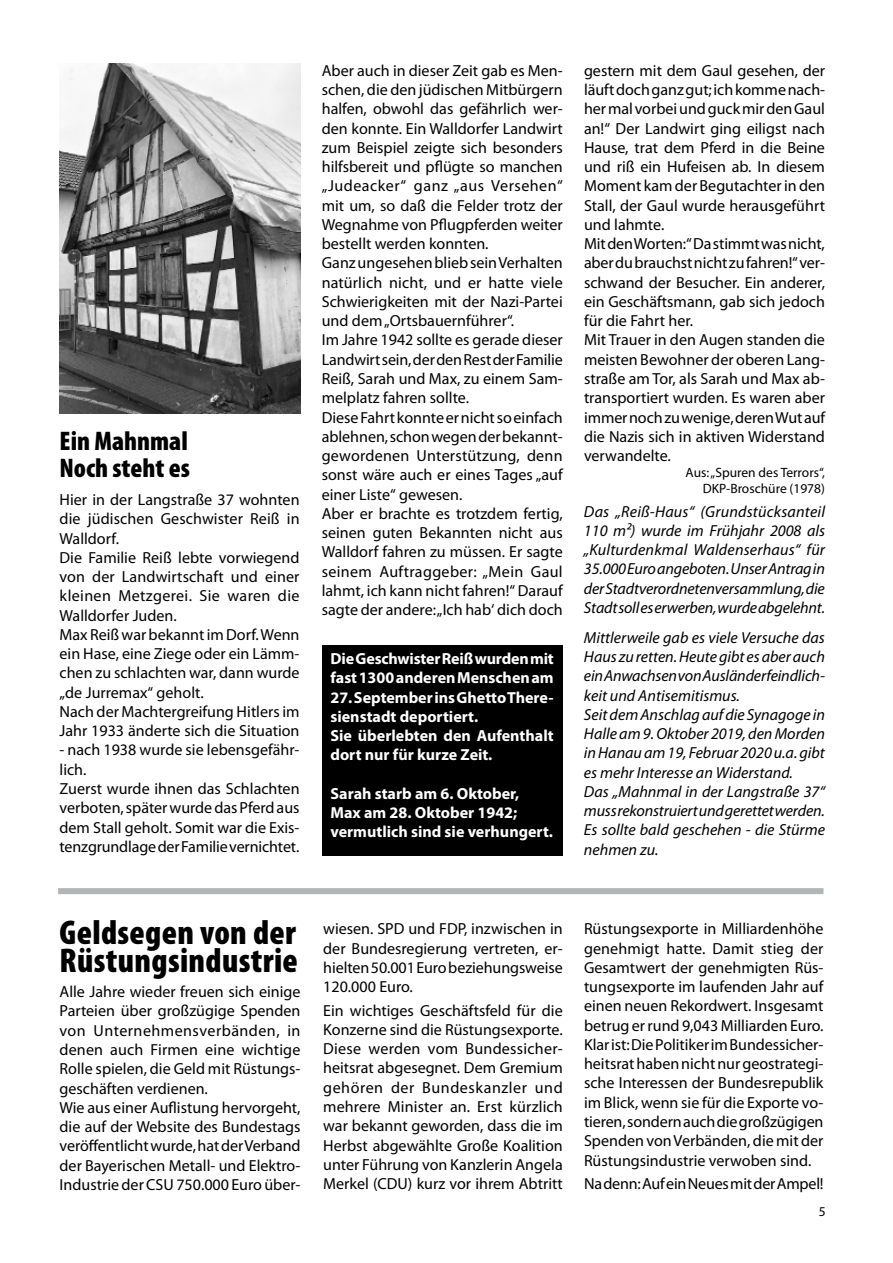
<style>
.page{position:relative;width:893px;height:1263px;background:#fff}
.page>*{position:absolute;margin:0;border:0;box-sizing:border-box;transform-origin:0 0}
.t1{font:900 condensed 34.5px/28.5px "Myriad Pro";letter-spacing:.01em;color:#000}
.t2{font:900 condensed 27px/27px "Myriad Pro";color:#000}
.t3{font:16.05px/19.2px "Myriad Pro";color:#000}
.t4{font:italic 16.05px/19.2px "Myriad Pro";color:#000;text-align:justify}
.t5{font:700 16.05px/19.2px "Myriad Pro";color:#fff}
.t6{font:13.5px/16.2px "Myriad Pro";color:#000;text-align:right}
</style>
<div class="page">
<img style="left:60px;top:64px;width:241px;height:350px">
<div style="left:322px;top:646px;width:241px;height:210px;background:#000"></div>
<div style="left:58px;top:888px;width:765px;height:6px;background:#b3b5b6"></div>
<h2 class="t2" style="left:60px;top:428px;width:132px">Ein Mahnmal<br>Noch steht es</h2>
<p class="t3" style="left:60px;top:490px;width:242px">Hier in der Langstraße 37 wohnten die jüdischen Geschwister Reiß in<br>Walldorf.<br>Die Familie Reiß lebte vorwiegend von der Landwirtschaft und einer kleinen Metzgerei. Sie waren die<br>Walldorfer Juden.<br>Max Reiß war bekannt im Dorf. Wenn ein Hase, eine Ziege oder ein Lämm&shy;chen zu schlachten war, dann wurde „de Jurremax“ geholt.<br>Nach der Machtergreifung Hitlers im<br>Jahr 1933 änderte sich die Situation</p>
<p class="t3" style="left:60px;top:741px;width:242px">- nach 1938 wurde sie lebensgefähr&shy;lich.<br>Zuerst wurde ihnen das Schlachten verboten, später wurde das Pferd aus dem Stall geholt. Somit war die Exis&shy;tenzgrundlage der Familie vernichtet.</p>
<p class="t3" style="left:322px;top:61px;width:243px">Aber auch in dieser Zeit gab es Men&shy;schen, die den jüdischen Mitbürgern halfen, obwohl das gefährlich wer&shy;den konnte. Ein Walldorfer Landwirt zum Beispiel zeigte sich besonders hilfsbereit und pflügte so manchen „Judeacker“ ganz „aus Versehen“ mit um, so daß die Felder trotz der Wegnahme von Pflugpferden weiter bestellt werden konnten.<br>Ganz ungesehen blieb sein Verhalten natürlich nicht, und er hatte viele Schwierigkeiten mit der Nazi-Partei und dem „Ortsbauernführer“.<br>Im Jahre 1942 sollte es gerade dieser Landwirt sein, der den Rest der Familie Reiß, Sarah und Max, zu einem Sam&shy;melplatz fahren sollte.<br>Diese Fahrt konnte er nicht so einfach ablehnen, schon wegen der bekannt&shy;gewordenen Unterstützung, denn sonst wäre auch er eines Tages „auf einer Liste“ gewesen.<br>Aber er brachte es trotzdem fertig, seinen guten Bekannten nicht aus Walldorf fahren zu müssen. Er sagte seinem Auftraggeber: „Mein Gaul lahmt, ich kann nicht fahren!“ Darauf sagte der andere: „Ich hab‘ dich doch</p>
<p class="t5" style="left:330px;top:649px;width:225px">Die Geschwister Reiß wurden mit fast 1300 anderen Menschen am</p>
<p class="t5" style="left:330px;top:688px;width:225px">27. September ins Ghetto There&shy;sienstadt deportiert.<br>Sie überlebten den Aufenthalt dort nur für kurze Zeit.</p>
<p class="t5" style="left:330px;top:784px;width:224px">Sarah starb am 6. Oktober,<br>Max am 28. Oktober 1942; vermutlich sind sie verhungert.</p>
<p class="t3" style="left:584px;top:61px;width:243px">gestern mit dem Gaul gesehen, der läuft doch ganz gut; ich komme nach&shy;her mal vorbei und guck mir den Gaul an!“ Der Landwirt ging eiligst nach<br>Hause, trat dem Pferd in die Beine und riß ein Hufeisen ab. In diesem<br>Moment kam der Begutachter in den<br>Stall, der Gaul wurde herausgeführt und lahmte.<br>Mit den Worten:“ Da stimmt was nicht, aber du brauchst nicht zu fahren!“ ver&shy;schwand der Besucher. Ein anderer, ein Geschäftsmann, gab sich jedoch für die Fahrt her.<br>Mit Trauer in den Augen standen die meisten Bewohner der oberen Lang&shy;straße am Tor, als Sarah und Max ab&shy;transportiert wurden. Es waren aber immer noch zu wenige, deren Wut auf die Nazis sich in aktiven Widerstand verwandelte.</p>
<p class="t6" style="left:686px;top:465px;width:141px">Aus: „Spuren des Terrors“,<br>DKP-Broschüre (1978)</p>
<p class="t4" style="left:584px;top:502px;width:243px">Das „Reiß-Haus“ (Grundstücksanteil 110 m²) wurde im Frühjahr 2008 als „Kulturdenkmal Waldenserhaus“ für 35.000 Euro angeboten. Unser Antrag in der Stadtverordnetenversammlung, die Stadt soll es erwerben, wurde abgelehnt.</p>
<p class="t4" style="left:584px;top:628px;width:243px;text-align:left">Mittlerweile gab es viele Versuche das Haus zu retten. Heute gibt es aber auch ein Anwachsen von Ausländerfeindlich&shy;keit und Antisemitismus.<br>Seit dem Anschlag auf die Synagoge in Halle am 9. Oktober 2019, den Morden in Hanau am 19, Februar 2020 u.a. gibt es mehr Interesse an Widerstand.<br>Das „Mahnmal in der Langstraße 37“ muss rekonstruiert und gerettet werden.<br>Es sollte bald geschehen - die Stürme nehmen zu.</p>
<h1 class="t1" style="left:60px;top:918px;width:240px">Geldsegen von der<br>Rüstungsindustrie</h1>
<p class="t3" style="left:60px;top:982px;width:243px">Alle Jahre wieder freuen sich einige Parteien über großzügige Spenden von Unternehmensverbänden, in denen auch Firmen eine wichtige Rolle spielen, die Geld mit Rüstungs&shy;geschäften verdienen.<br>Wie aus einer Auflistung hervorgeht, die auf der Website des Bundestags veröffentlicht wurde, hat der Verband der Bayerischen Metall- und Elektro-Industrie der CSU 750.000 Euro über-</p>
<p class="t3" style="left:323px;top:920px;width:241px;text-align:justify">wiesen. SPD und FDP, inzwischen in der Bundesregierung vertreten, er&shy;hielten 50.001 Euro beziehungsweise 120.000 Euro.</p>
<p class="t3" style="left:323px;top:1001px;width:241px;text-align:justify">Ein wichtiges Geschäftsfeld für die Konzerne sind die Rüstungsexporte.<br>Diese werden vom Bundessicher&shy;heitsrat abgesegnet. Dem Gremium gehören der Bundeskanzler und mehrere Minister an. Erst kürzlich war bekannt geworden, dass die im Herbst abgewählte Große Koalition unter Führung von Kanzlerin Angela Merkel (CDU) kurz vor ihrem Abtritt</p>
<p class="t3" style="left:584px;top:920px;width:241px;text-align:justify">Rüstungsexporte in Milliardenhöhe genehmigt hatte. Damit stieg der Gesamtwert der genehmigten Rüs&shy;tungsexporte im laufenden Jahr auf einen neuen Rekordwert. Insgesamt betrug er rund 9,043 Milliarden Euro.<br>Klar ist: Die Politiker im Bundessicher&shy;heitsrat haben nicht nur geostrategi&shy;sche Interessen der Bundesrepublik im Blick, wenn sie für die Exporte vo&shy;tieren, sondern auch die großzügigen Spenden von Verbänden, die mit der Rüstungsindustrie verwoben sind.</p>
<p class="t3" style="left:584px;top:1174px;width:241px">Na denn: Auf ein Neues mit der Ampel!</p>
<p class="t6" style="left:819px;top:1203px;width:8px">5</p>
</div>
